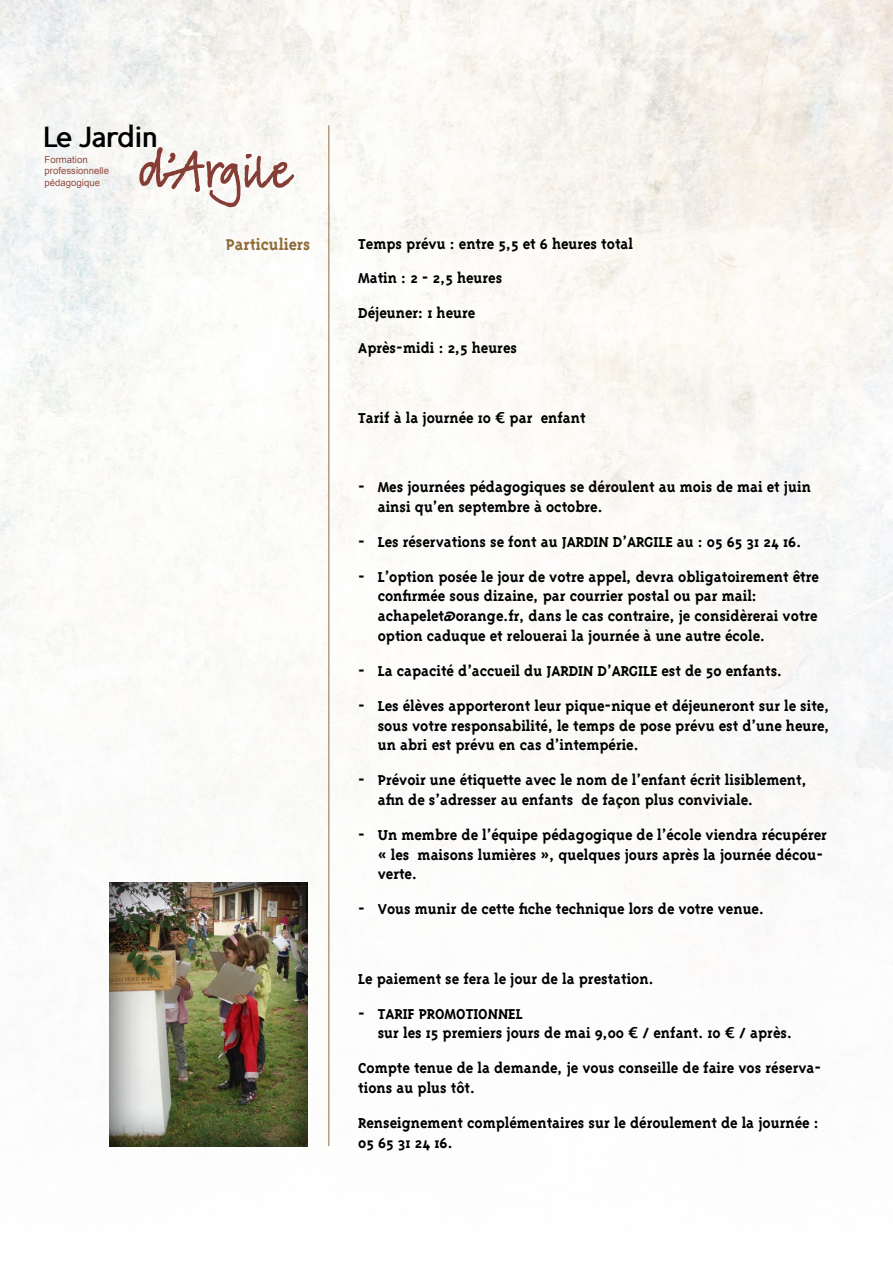
<style>
.page{position:relative;width:893px;height:1263px;background:#fff}
.page>*{position:absolute;margin:0;border:0;box-sizing:border-box;transform-origin:0 0}
.t1{font:700 29.85px "Tyfoon Sans";letter-spacing:-.005em;color:#000}
.t2{font:700 18px "Triplex Serif";color:#8e6c39}
.t3{font:700 16.5px/19.8px "Triplex Serif";color:#000}
.t4{font:9.6px/11.6px "Arial";color:#904a41}
.s1{font-family:"Euro Sans ITCTT Bold";font-weight:400}
</style>
<div class="page">
<hr style="left:328px;top:125px;width:1px;height:1021px;background:#8e6c39">
<svg style="left:139px;top:147px;width:155px;height:60px"></svg>
<div style="left:97px;top:870px;width:225px;height:277px;background:#000;opacity:.75"></div>
<p class="t1" style="left:43px;top:118px;width:116px">Le Jardin</p>
<p class="t4" style="left:45px;top:154px;width:66px">Formation professionnelle pédagogique</p>
<p class="t2" style="left:226px;top:234px;width:86px">Particuliers</p>
<p class="t3" style="left:358px;top:233px;width:276px">Temps prévu : entre 5,5 et 6 heures total</p>
<p class="t3" style="left:358px;top:268px;width:145px">Matin : 2 - 2,5 heures</p>
<p class="t3" style="left:358px;top:303px;width:118px">Déjeuner: 1 heure</p>
<p class="t3" style="left:358px;top:338px;width:160px">Après-midi : 2,5 heures</p>
<p class="t3" style="left:358px;top:407px;width:229px">Tarif à la journée 10 <span class="s1">&amp;</span> par enfant</p>
<p class="t3" style="left:378px;top:477px;width:435px;text-indent:-20px">- Mes journées pédagogiques se déroulent au mois de mai et juin ainsi qu’en septembre à octobre.</p>
<p class="t3" style="left:358px;top:532px;width:445px">- Les réservations se font au JARDIN D’ARGILE au : 05 65 31 24 16.</p>
<p class="t3" style="left:378px;top:566px;width:443px;text-indent:-20px">- L’option posée le jour de votre appel, devra obligatoirement être confirmée sous dizaine, par courrier postal ou par mail: achapelet@orange.fr, dans le cas contraire, je considèrerai votre option caduque et relouerai la journée à une autre école.</p>
<p class="t3" style="left:358px;top:661px;width:425px">- La capacité d’accueil du JARDIN D’ARGILE est de 50 enfants.</p>
<p class="t3" style="left:378px;top:695px;width:453px;text-align:justify;text-indent:-20px">- Les élèves apporteront leur pique-nique et déjeuneront sur le site, sous votre responsabilité, le temps de pose prévu est d’une heure, un abri est prévu en cas d’intempérie.</p>
<p class="t3" style="left:378px;top:770px;width:430px;text-indent:-20px">- Prévoir une étiquette avec le nom de l’enfant écrit lisiblement, afin de s’adresser au enfants de façon plus conviviale.</p>
<p class="t3" style="left:378px;top:824px;width:451px;text-indent:-20px">- Un membre de l’équipe pédagogique de l’école viendra récupérer « les maisons lumières », quelques jours après la journée décou&shy;verte.</p>
<p class="t3" style="left:358px;top:899px;width:407px">- Vous munir de cette fiche technique lors de votre venue.</p>
<p class="t3" style="left:358px;top:968px;width:297px">Le paiement se fera le jour de la prestation.</p>
<p class="t3" style="left:378px;top:1003px;width:416px;text-indent:-20px">- TARIF PROMOTIONNEL<br>sur les 15 premiers jours de mai 9,00 <span class="s1">&amp;</span> / enfant. 10 <span class="s1">&amp;</span> / après.</p>
<p class="t3" style="left:358px;top:1058px;width:465px">Compte tenue de la demande, je vous conseille de faire vos réserva&shy;tions au plus tôt.</p>
<p class="t3" style="left:358px;top:1112px;width:462px">Renseignement complémentaires sur le déroulement de la journée :<br>05 65 31 24 16.</p>
</div>
